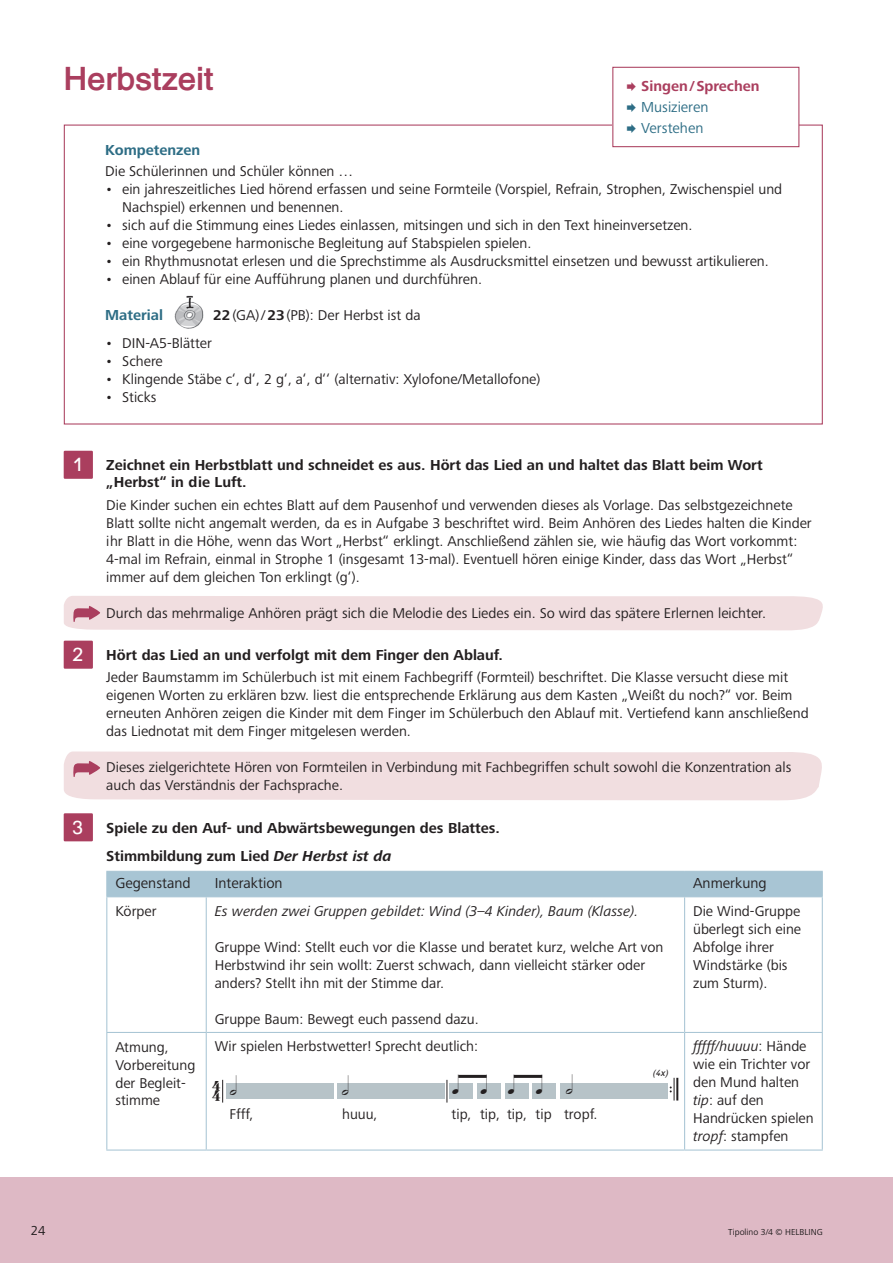
<style>
.page{position:relative;width:893px;height:1263px;background:#fff}
.page>*{position:absolute;margin:0;border:0;box-sizing:border-box;transform-origin:0 0}
.t1{font:700 33px "DR Buch";color:#aa3e5e}
.t2{font:20.1px "Maestro";color:#231f20}
.t3{font:19.5px "DR Buch";color:#fff}
.t4{font:19.05px "Maestro";letter-spacing:1.14em;color:#231f20}
.t5{font:700 15px/17.2px "Frutiger Next Pro";color:#231f20}
.t6{font:15px "Frutiger Next Pro";color:#231f20}
.t7{font:700 15px "Frutiger Next Pro";color:#2d6d85}
.t8{font:15px/21px "Frutiger Next Pro";color:#2d6d85}
.t9{font:700 15px "Frutiger Next Pro";color:#aa3e5e}
.t10{font:14.7px/18px "Frutiger Next Pro";color:#231f20}
.t11{font:italic 14.7px "Frutiger Next Pro";color:#231f20}
.t12{font:13.5px "Frutiger Next Pro";color:#231f20}
.t13{font:9px "Frutiger Next Pro";color:#231f20}
.t14{font:italic 9px "DR Buch";color:#231f20}
.s1{font-weight:700}
.s2{font-style:italic}
</style>
<div class="page">
<div style="left:0;top:1178px;width:893px;height:85px;background:#deb9c5"></div>
<div style="left:64px;top:751px;width:758px;height:50px;background:#f1dee0"></div>
<div style="left:64px;top:596px;width:759px;height:35px;background:#f1dee0"></div>
<hr style="left:106px;top:897px;width:1px;height:135px;background:#a8c5d4">
<hr style="left:822px;top:897px;width:1px;height:135px;background:#a8c5d4">
<hr style="left:106px;top:1033px;width:1px;height:116px;background:#a8c5d4">
<hr style="left:822px;top:1033px;width:1px;height:116px;background:#a8c5d4">
<div style="left:106px;top:871px;width:717px;height:25px;background:#a8c5d4"></div>
<hr style="left:106px;top:896px;width:100px;height:1px;background:#a8c5d4">
<hr style="left:206px;top:896px;width:479px;height:1px;background:#a8c5d4">
<hr style="left:685px;top:896px;width:138px;height:1px;background:#a8c5d4">
<hr style="left:106px;top:1149px;width:100px;height:1px;background:#a8c5d4">
<hr style="left:206px;top:1149px;width:479px;height:1px;background:#a8c5d4">
<hr style="left:685px;top:1149px;width:138px;height:1px;background:#a8c5d4">
<hr style="left:106px;top:1032px;width:100px;height:1px;background:#a8c5d4">
<hr style="left:206px;top:1032px;width:479px;height:1px;background:#a8c5d4">
<hr style="left:685px;top:1032px;width:138px;height:1px;background:#a8c5d4">
<hr style="left:206px;top:897px;width:1px;height:135px;background:#a8c5d4">
<hr style="left:684px;top:897px;width:1px;height:135px;background:#a8c5d4">
<hr style="left:206px;top:1033px;width:1px;height:116px;background:#a8c5d4">
<hr style="left:684px;top:1033px;width:1px;height:116px;background:#a8c5d4">
<div style="left:64px;top:451px;width:29px;height:28px;background:#aa3e5e"></div>
<div style="left:64px;top:641px;width:29px;height:28px;background:#aa3e5e"></div>
<div style="left:64px;top:813px;width:29px;height:28px;background:#aa3e5e"></div>
<img style="left:174px;top:295px;width:30px;height:34px">
<div style="left:612px;top:67px;width:187px;height:80px;border:1px solid #aa3e5e"></div>
<svg style="left:222px;top:1080px;width:1px;height:22px"></svg>
<div style="left:338px;top:1083px;width:107px;height:15px;background:#b7c3c8"></div>
<div style="left:226px;top:1083px;width:107px;height:15px;background:#b7c3c8"></div>
<div style="left:505px;top:1083px;width:24px;height:15px;background:#b7c3c8"></div>
<div style="left:532px;top:1083px;width:24px;height:15px;background:#b7c3c8"></div>
<div style="left:561px;top:1083px;width:107px;height:15px;background:#b7c3c8"></div>
<div style="left:449px;top:1083px;width:24px;height:15px;background:#b7c3c8"></div>
<div style="left:477px;top:1083px;width:24px;height:15px;background:#b7c3c8"></div>
<svg style="left:447px;top:1080px;width:1px;height:22px"></svg>
<hr style="left:458px;top:1075px;width:29px;height:3px;background:#231f20">
<hr style="left:514px;top:1075px;width:28px;height:3px;background:#231f20">
<hr style="left:676px;top:1078px;width:2px;height:22px;background:#231f20">
<svg style="left:670px;top:1078px;width:5px;height:22px"></svg>
<h1 class="t1" style="left:64px;top:60px;width:151px">Herbstzeit</h1>
<p class="t9" style="left:641px;top:78px;width:120px">Singen / Sprechen</p>
<p class="t8" style="left:641px;top:97px;width:69px">Musizieren<br>Verstehen</p>
<h3 class="t3" style="left:73px;top:453px;width:12px">1</h3>
<h3 class="t3" style="left:73px;top:643px;width:12px">2</h3>
<h3 class="t3" style="left:73px;top:816px;width:12px">3</h3>
<p class="t7" style="left:105px;top:141px;width:97px">Kompetenzen</p>
<p class="t10" style="left:105px;top:162px;width:250px">Die Schülerinnen und Schüler können …</p>
<p class="t10" style="left:122px;top:180px;width:661px;text-indent:-17px">• ein jahreszeitliches Lied hörend erfassen und seine Formteile (Vorspiel, Refrain, Strophen, Zwischenspiel und<br>Nachspiel) erkennen und benennen.</p>
<p class="t10" style="left:105px;top:216px;width:589px">• sich auf die Stimmung eines Liedes einlassen, mitsingen und sich in den Text hineinversetzen.</p>
<p class="t10" style="left:105px;top:234px;width:428px">• eine vorgegebene harmonische Begleitung auf Stabspielen spielen.</p>
<p class="t10" style="left:105px;top:252px;width:665px">• ein Rhythmusnotat erlesen und die Sprechstimme als Ausdrucksmittel einsetzen und bewusst artikulieren.</p>
<p class="t10" style="left:105px;top:270px;width:378px">• einen Ablauf für eine Aufführung planen und durchführen.</p>
<p class="t7" style="left:105px;top:306px;width:59px">Material</p>
<p class="t10" style="left:213px;top:306px;width:209px"><span class="s1">22</span> (GA) / <span class="s1">23</span> (PB): Der Herbst ist da</p>
<p class="t10" style="left:105px;top:334px;width:108px">• DIN-A5-Blätter</p>
<p class="t10" style="left:105px;top:352px;width:59px">• Schere</p>
<p class="t10" style="left:105px;top:370px;width:437px">• Klingende Stäbe c‘, d‘, 2 g‘, a‘, d‘‘ (alternativ: Xylofone/Metallofone)</p>
<p class="t10" style="left:105px;top:388px;width:53px">• Sticks</p>
<p class="t5" style="left:106px;top:456px;width:658px">Zeichnet ein Herbstblatt und schneidet es aus. Hört das Lied an und haltet das Blatt beim Wort „Herbst“ in die Luft.</p>
<p class="t10" style="left:106px;top:496px;width:707px">Die Kinder suchen ein echtes Blatt auf dem Pausenhof und verwenden dieses als Vorlage. Das selbstgezeichnete Blatt sollte nicht angemalt werden, da es in Aufgabe 3 beschriftet wird. Beim Anhören des Liedes halten die Kinder ihr Blatt in die Höhe, wenn das Wort „Herbst“ erklingt. Anschließend zählen sie, wie häufig das Wort vorkommt:<br>4-mal im Refrain, einmal in Strophe 1 (insgesamt 13-mal). Eventuell hören einige Kinder, dass das Wort „Herbst“ immer auf dem gleichen Ton erklingt (g‘).</p>
<p class="t10" style="left:106px;top:604px;width:661px">Durch das mehrmalige Anhören prägt sich die Melodie des Liedes ein. So wird das spätere Erlernen leichter.</p>
<p class="t5" style="left:106px;top:646px;width:398px">Hört das Lied an und verfolgt mit dem Finger den Ablauf.</p>
<p class="t10" style="left:106px;top:668px;width:704px">Jeder Baumstamm im Schülerbuch ist mit einem Fachbegriff (Formteil) beschriftet. Die Klasse versucht diese mit eigenen Worten zu erklären bzw. liest die entsprechende Erklärung aus dem Kasten „Weißt du noch?“ vor. Beim erneuten Anhören zeigen die Kinder mit dem Finger im Schülerbuch den Ablauf mit. Vertiefend kann anschließend das Liednotat mit dem Finger mitgelesen werden.</p>
<p class="t10" style="left:106px;top:758px;width:687px">Dieses zielgerichtete Hören von Formteilen in Verbindung mit Fachbegriffen schult sowohl die Konzentration als auch das Verständnis der Fachsprache.</p>
<p class="t5" style="left:106px;top:819px;width:395px">Spiele zu den Auf- und Abwärtsbewegungen des Blattes.</p>
<p class="t5" style="left:106px;top:847px;width:287px">Stimmbildung zum Lied <span class="s2">Der Herbst ist da</span></p>
<p class="t6" style="left:115px;top:875px;width:77px">Gegenstand</p>
<p class="t6" style="left:215px;top:875px;width:69px">Interaktion</p>
<p class="t6" style="left:693px;top:875px;width:75px">Anmerkung</p>
<p class="t10" style="left:115px;top:902px;width:43px">Körper</p>
<p class="t11" style="left:215px;top:903px;width:425px">Es werden zwei Gruppen gebildet: Wind (3–4 Kinder), Baum (Klasse).</p>
<p class="t10" style="left:215px;top:938px;width:450px">Gruppe Wind: Stellt euch vor die Klasse und beratet kurz, welche Art von<br>Herbstwind ihr sein wollt: Zuerst schwach, dann vielleicht stärker oder anders? Stellt ihn mit der Stimme dar.</p>
<p class="t10" style="left:215px;top:1010px;width:265px">Gruppe Baum: Bewegt euch passend dazu.</p>
<p class="t10" style="left:693px;top:902px;width:110px">Die Wind-Gruppe überlegt sich eine<br>Abfolge ihrer<br>Windstärke (bis zum Sturm).</p>
<p class="t10" style="left:115px;top:1037px;width:82px">Atmung,<br>Vorbereitung der Begleit&shy;stimme</p>
<p class="t10" style="left:215px;top:1037px;width:265px">Wir spielen Herbstwetter! Sprecht deutlich:</p>
<p class="t10" style="left:693px;top:1037px;width:122px"><span class="s2">fffff/huuuu</span>: Hände wie ein Trichter vor den Mund halten <span class="s2">tip</span>: auf den<br>Handrücken spielen <span class="s2">tropf</span>: stampfen</p>
<p class="t14" style="left:653px;top:1067px;width:20px">(4x)</p>
<p class="t4" style="left:230px;top:1077px;width:8px">h</p>
<p class="t4" style="left:342px;top:1077px;width:8px">h</p>
<p class="t4" style="left:453px;top:1076px;width:121px">qqqqh</p>
<h2 class="t2" style="left:212px;top:1067px;width:10px">4</h2>
<h2 class="t2" style="left:212px;top:1077px;width:10px">4</h2>
<p class="t10" style="left:230px;top:1105px;width:25px">Ffff,</p>
<p class="t10" style="left:342px;top:1105px;width:37px">huuu,</p>
<p class="t10" style="left:452px;top:1105px;width:147px">tip, tip, tip, tip tropf.</p>
<p class="t12" style="left:31px;top:1223px;width:16px">24</p>
<p class="t13" style="left:728px;top:1227px;width:96px">Tipolino 3/4 © HELBLING</p>
</div>
